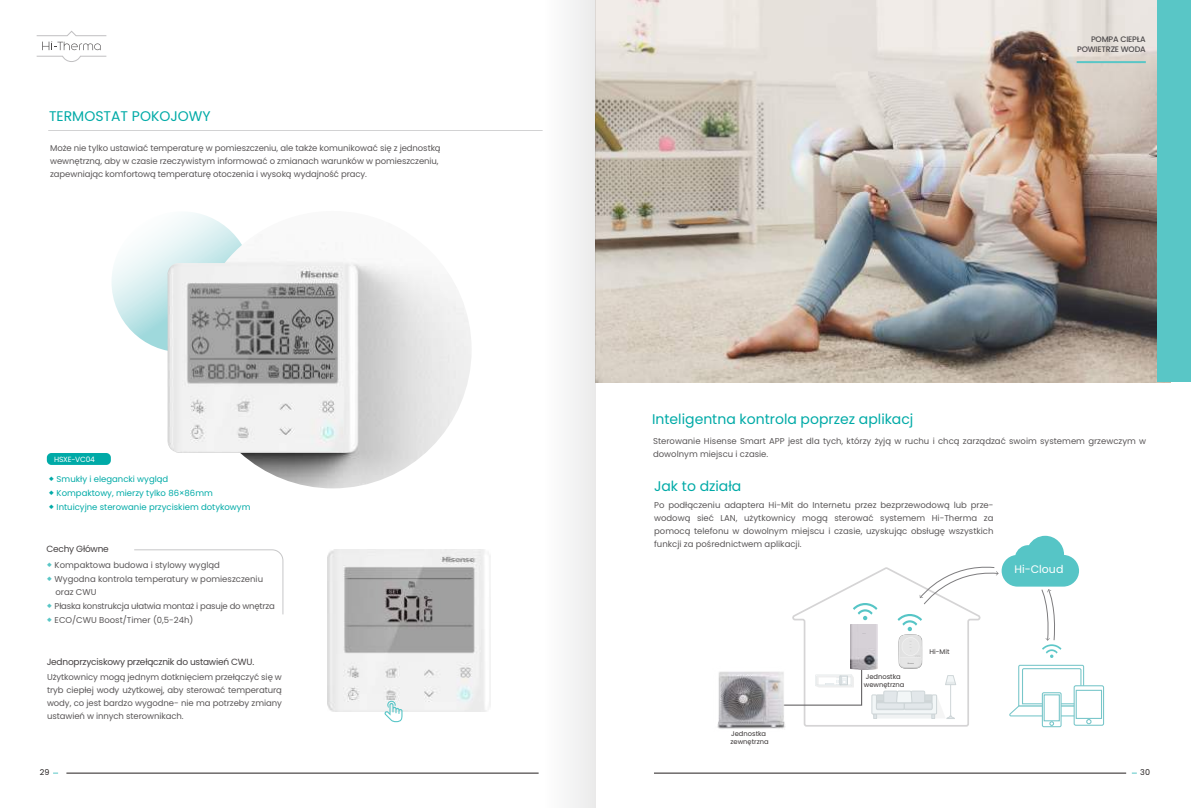
<style>
.page{position:relative;width:1191px;height:808px;background:#fff}
.page>*{position:absolute;margin:0;border:0;box-sizing:border-box;transform-origin:0 0}
.t1{font:14px "Poppins";color:#00aaa7}
.t2{font:11px "Poppins";color:#fff}
.t3{font:9px "Poppins";letter-spacing:-.025em;color:#444041}
.t4{font:8.5px/13px "Poppins";letter-spacing:-.01em;color:#5a5758}
.t5{font:8.5px "Poppins";color:#00aaa7}
.t6{font:500 8px/9.6px "Poppins";letter-spacing:-.025em;color:#4e4b4c;text-align:right}
.t7{font:8px "Poppins";color:#241f1f}
.t8{font:7.5px "Poppins";letter-spacing:-.025em;color:#fff}
.t9{font:6.8px/8px "Poppins";color:#393535}
.s1{font-family:"FZLTHJW GB1 0";font-size:6px}
.s2{font-family:"FZLTHJW GB1 0";font-size:6px;color:#59c6c6}
</style>
<div class="page">
<svg style="left:111px;top:211px;width:141px;height:141px"></svg>
<img style="left:167px;top:211px;width:304px;height:277px">
<img style="left:596px;top:0;width:561px;height:382px">
<hr style="left:1076px;top:61px;width:69px;height:2px;background:#59c6c6">
<svg style="left:36px;top:56px;width:71px;height:6px"></svg>
<svg style="left:36px;top:31px;width:71px;height:19px"></svg>
<div style="left:1073px;top:685px;width:31px;height:41px;border:1px solid #5fbcc0;border-radius:2px"></div>
<div style="left:1075px;top:690px;width:27px;height:29px;background:#fff;border:1px solid #5fbcc0"></div>
<img style="left:717px;top:671px;width:68px;height:58px">
<svg style="left:773px;top:536px;width:320px;height:191px"></svg>
<hr style="left:66px;top:773px;width:472px;height:1px;background:#241f1f">
<hr style="left:654px;top:773px;width:472px;height:1px;background:#241f1f">
<hr style="left:48px;top:130px;width:494px;height:1px;background:#8c8c8e">
<img style="left:895px;top:634px;width:29px;height:35px">
<div style="left:1157px;top:0;width:34px;height:382px;background:#59c6c6"></div>
<div style="left:47px;top:453px;width:64px;height:12px;background:#00aaa7;border-radius:5px"></div>
<svg style="left:134px;top:549px;width:149px;height:65px"></svg>
<img style="left:328px;top:550px;width:162px;height:162px">
<svg style="left:384px;top:701px;width:18px;height:21px"></svg>
<div style="left:544px;top:0;width:52px;height:808px;background:#f6f6f6"></div>
<h1 class="t1" style="left:49px;top:108px;width:163px">TERMOSTAT POKOJOWY</h1>
<p class="t4" style="left:50px;top:142px;width:392px">Może nie tylko ustawiać temperaturę w pomieszczeniu, ale także komunikować się z jednostką wewnętrzną, aby w czasie rzeczywistym informować o zmianach warunków w pomieszczeniu, zapewniając komfortową temperaturę otoczenia i wysoką wydajność pracy.</p>
<p class="t8" style="left:54px;top:455px;width:42px">HSXE-VC04</p>
<p class="t5" style="left:48px;top:474px;width:121px"><span class="s1">◆</span> Smukły i elegancki wygląd</p>
<p class="t5" style="left:48px;top:488px;width:166px"><span class="s1">◆</span> Kompaktowy, mierzy tylko 86×86mm</p>
<p class="t5" style="left:48px;top:502px;width:204px"><span class="s1">◆</span> Intuicyjne sterowanie przyciskiem dotykowym</p>
<p class="t3" style="left:46px;top:544px;width:64px">Cechy Główne</p>
<p class="t4" style="left:46px;top:559px;width:175px"><span class="s2">◆</span> Kompaktowa budowa i stylowy wygląd</p>
<p class="t4" style="left:55px;top:573px;width:209px;text-indent:-9px"><span class="s2">◆</span> Wygodna kontrola temperatury w pomieszczeniu oraz CWU</p>
<p class="t4" style="left:46px;top:600px;width:230px"><span class="s2">◆</span> Płaska konstrukcja ułatwia montaż i pasuje do wnętrza</p>
<p class="t4" style="left:46px;top:614px;width:149px"><span class="s2">◆</span> ECO/CWU Boost/Timer (0,5-24h)</p>
<p class="t3" style="left:47px;top:656px;width:209px">Jednoprzyciskowy przełącznik do ustawień CWU.</p>
<p class="t4" style="left:47px;top:670px;width:236px;text-align:justify">Użytkownicy mogą jednym dotknięciem przełączyć się w tryb ciepłej wody użytkowej, aby sterować temperaturą wody, co jest bardzo wygodne- nie ma potrzeby zmiany ustawień w innych sterownikach.</p>
<h1 class="t1" style="left:652px;top:411px;width:263px">Inteligentna kontrola poprzez aplikacj</h1>
<p class="t6" style="left:1077px;top:34px;width:70px">POMPA CIEPŁA<br>POWIETRZE WODA</p>
<p class="t4" style="left:653px;top:434px;width:494px">Sterowanie Hisense Smart APP jest dla tych, którzy żyją w ruchu i chcą zarządzać swoim systemem grzewczym w dowolnym miejscu i czasie.</p>
<h1 class="t1" style="left:654px;top:478px;width:89px">Jak to działa</h1>
<p class="t4" style="left:654px;top:499px;width:341px;text-align:justify">Po podłączeniu adaptera Hi-Mit do Internetu przez bezprzewodową lub prze&shy;wodową sieć LAN, użytkownicy mogą sterować systemem Hi-Therma za pomocą telefonu w dowolnym miejscu i czasie, uzyskując obsługę wszystkich funkcji za pośrednictwem aplikacji.</p>
<p class="t2" style="left:1014px;top:562px;width:50px">Hi-Cloud</p>
<p class="t9" style="left:730px;top:730px;width:40px">Jednostka zewnętrzna</p>
<p class="t9" style="left:863px;top:672px;width:42px">Jednostka wewnętrzna</p>
<p class="t9" style="left:929px;top:647px;width:21px">Hi-Mit</p>
<p class="t7" style="left:40px;top:768px;width:11px">29</p>
<p class="t7" style="left:1140px;top:768px;width:11px">30</p>
</div>
